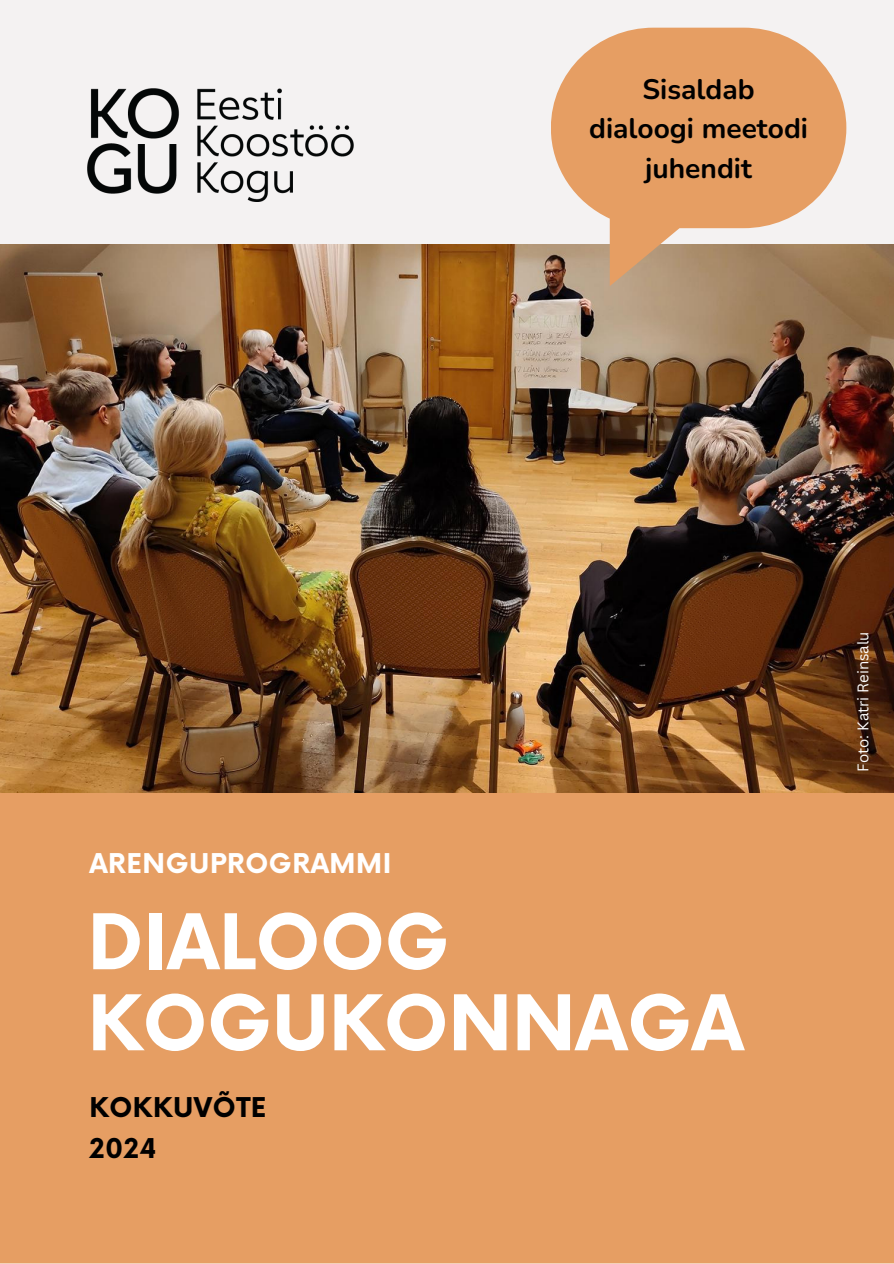
<style>
.page{position:relative;width:894px;height:1264px;background:#fff}
.page>*{position:absolute;margin:0;border:0;box-sizing:border-box;transform-origin:0 0}
.t1{font:700 74.7px/81px "Now";color:#fff}
.t2{font:700 28.2px/39.3px "Nunito";color:#000;text-align:center}
.t3{font:700 26.55px "Now";letter-spacing:.02em;color:#fff}
.t4{font:700 26.55px/40.5px "Now";letter-spacing:.02em;color:#000}
.t5{font:15px "Canva Sans";color:#fff}
</style>
<div class="page">
<div style="left:0;top:792px;width:893px;height:471px;background:#e69e63"></div>
<img style="left:0;top:243px;width:893px;height:549px">
<div style="left:0;top:0;width:893px;height:243px;background:#f4f2f2"></div>
<img style="left:88px;top:88px;width:265px;height:114px">
<svg style="left:551px;top:28px;width:295px;height:200px;background:#e8aa77"></svg>
<h1 class="t2" style="left:589px;top:70px;width:220px">Sisaldab dialoogi meetodi juhendit</h1>
<p class="t3" style="left:89px;top:848px;width:303px">ARENGUPROGRAMMI</p>
<p class="t1" style="left:88px;top:906px;width:657px">DIALOOG<br>KOGUKONNAGA</p>
<h2 class="t4" style="left:89px;top:1089px;width:178px">KOKKUVÕTE<br>2024</h2>
<h2 class="t5" style="left:852px;top:771px;width:141px;rotate:-90deg">Foto: Katri Reinsalu</h2>
</div>
